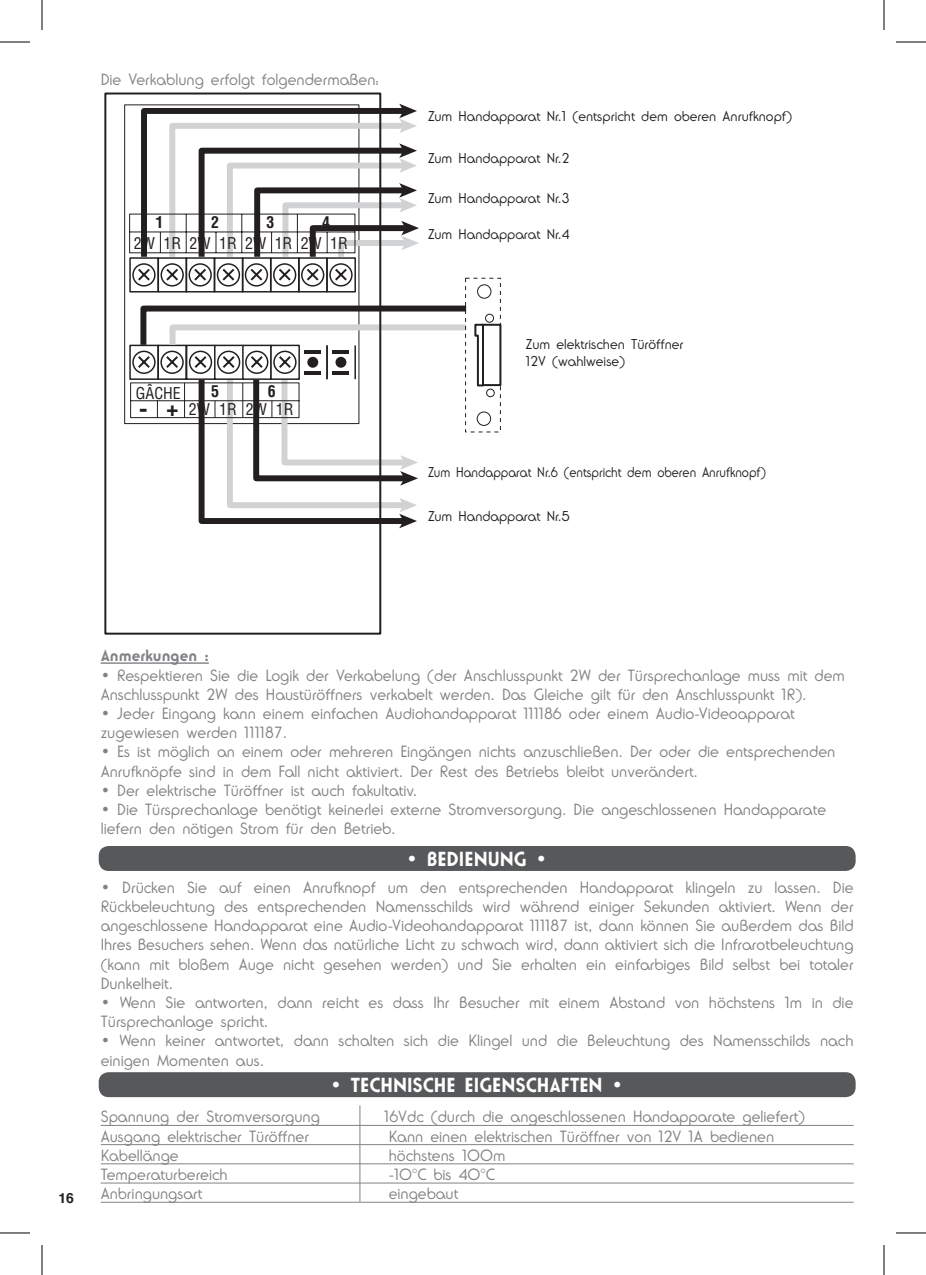
<style>
.page{position:relative;width:926px;height:1275px;background:#fff}
.page>*{position:absolute;margin:0;border:0;box-sizing:border-box;transform-origin:0 0}
.t1{font:700 20px "Ronda IT Cby BT";color:#fff}
.t2{font:300 16px/19.2px "Ronda IT Cby BT";color:#808285}
.t3{font:700 16px "Ronda IT Cby BT";color:#808285}
.t4{font:condensed 15.8px "Helvetica";color:#231f20}
.t5{font:700 condensed 15.8px "Helvetica";color:#231f20}
.t6{font:300 14px/16.8px "Ronda IT Cby BT";color:#231f20}
.t7{font:300 14px "Ronda IT Cby BT";color:#231f20;scale:.92 1}
.t8{font:700 14px "Helvetica";color:#231f20}
</style>
<div class="page">
<hr style="left:101px;top:662px;width:108px;height:2px;background:#808285">
<div style="left:99px;top:846px;width:757px;height:25px;background:#57585a;border-radius:10px"></div>
<div style="left:99px;top:1072px;width:757px;height:25px;background:#57585a;border-radius:10px"></div>
<div style="left:104px;top:92px;width:277px;height:542px;border:2px solid #231f20"></div>
<hr style="left:101px;top:1125px;width:753px;height:1px;background:#808285">
<hr style="left:101px;top:1144px;width:753px;height:1px;background:#808285">
<hr style="left:101px;top:1163px;width:753px;height:1px;background:#808285">
<hr style="left:101px;top:1182px;width:753px;height:1px;background:#808285">
<hr style="left:101px;top:1201px;width:753px;height:1px;background:#808285">
<hr style="left:360px;top:1105px;width:1px;height:96px;background:#808285">
<hr style="left:0;top:42px;width:30px;height:1px;background:#000">
<hr style="left:896px;top:42px;width:30px;height:1px;background:#000">
<hr style="left:0;top:1232px;width:30px;height:1px;background:#000">
<hr style="left:896px;top:1232px;width:30px;height:1px;background:#000">
<hr style="left:42px;top:0;width:1px;height:30px;background:#000">
<hr style="left:42px;top:1245px;width:1px;height:30px;background:#000">
<hr style="left:884px;top:0;width:1px;height:30px;background:#000">
<hr style="left:884px;top:1245px;width:1px;height:30px;background:#000">
<svg style="left:129px;top:104px;width:372px;height:424px"></svg>
<p class="t2" style="left:101px;top:70px;width:280px">Die Verkablung erfolgt folgendermaßen:</p>
<p class="t5" style="left:155px;top:212px;width:9px">1</p>
<p class="t5" style="left:211px;top:212px;width:9px">2</p>
<p class="t5" style="left:267px;top:212px;width:9px">3</p>
<p class="t5" style="left:322px;top:212px;width:9px">4</p>
<p class="t4" style="left:134px;top:233px;width:23px">2W</p>
<p class="t4" style="left:163px;top:233px;width:186px">1R 2W 1R 2W 1R 2W 1R</p>
<p class="t4" style="left:136px;top:383px;width:47px">GÂCHE</p>
<p class="t5" style="left:211px;top:382px;width:9px">5</p>
<p class="t4" style="left:189px;top:399px;width:49px">2W 1R</p>
<p class="t5" style="left:268px;top:382px;width:9px">6</p>
<p class="t4" style="left:246px;top:399px;width:49px">2W 1R</p>
<p class="t6" style="left:428px;top:108px;width:365px">Zum Handapparat Nr.1 (entspricht dem oberen Anrufknopf)</p>
<p class="t6" style="left:428px;top:149px;width:143px">Zum Handapparat Nr.2</p>
<p class="t6" style="left:428px;top:189px;width:143px">Zum Handapparat Nr.3</p>
<p class="t6" style="left:428px;top:225px;width:143px">Zum Handapparat Nr.4</p>
<p class="t6" style="left:526px;top:335px;width:159px">Zum elektrischen Türöffner<br>12V (wahlweise)</p>
<p class="t7" style="left:428px;top:463px;width:369px">Zum Handapparat Nr.6 (entspricht dem oberen Anrufknopf)</p>
<p class="t6" style="left:428px;top:508px;width:143px">Zum Handapparat Nr.5</p>
<p class="t8" style="left:58px;top:1186px;width:17px">16</p>
<p class="t3" style="left:101px;top:646px;width:110px">ANMERKUNGEN :</p>
<p class="t2" style="left:101px;top:665px;width:746px">• Respektieren Sie die Logik der Verkabelung (der Anschlusspunkt 2W der Türsprechanlage muss mit dem<br>Anschlusspunkt 2W des Haustüröffners verkabelt werden. Das Gleiche gilt für den Anschlusspunkt 1R).</p>
<p class="t2" style="left:101px;top:703px;width:696px">• Jeder Eingang kann einem einfachen Audiohandapparat 111186 oder einem Audio-Videoapparat zugewiesen werden 111187.</p>
<p class="t2" style="left:101px;top:742px;width:736px">• Es ist möglich an einem oder mehreren Eingängen nichts anzuschließen. Der oder die entsprechenden<br>Anrufknöpfe sind in dem Fall nicht aktiviert. Der Rest des Betriebs bleibt unverändert.</p>
<p class="t2" style="left:101px;top:780px;width:318px">• Der elektrische Türöffner ist auch fakultativ.</p>
<p class="t2" style="left:101px;top:799px;width:727px">• Die Türsprechanlage benötigt keinerlei externe Stromversorgung. Die angeschlossenen Handapparate liefern den nötigen Strom für den Betrieb.</p>
<p class="t1" style="left:406px;top:847px;width:143px">• BEDIENUNG •</p>
<p class="t2" style="left:101px;top:877px;width:754px;text-align:justify">• Drücken Sie auf einen Anrufknopf um den entsprechenden Handapparat klingeln zu lassen. Die Rückbeleuchtung des entsprechenden Namensschilds wird während einiger Sekunden aktiviert. Wenn der angeschlossene Handapparat eine Audio-Videohandapparat 111187 ist, dann können Sie außerdem das Bild Ihres Besuchers sehen. Wenn das natürliche Licht zu schwach wird, dann aktiviert sich die Infrarotbeleuchtung (kann mit bloßem Auge nicht gesehen werden) und Sie erhalten ein einfarbiges Bild selbst bei totaler Dunkelheit.</p>
<p class="t2" style="left:101px;top:992px;width:754px">• Wenn Sie antworten, dann reicht es dass Ihr Besucher mit einem Abstand von höchstens 1m in die<br>Türsprechanlage spricht.</p>
<p class="t2" style="left:101px;top:1031px;width:754px">• Wenn keiner antwortet, dann schalten sich die Klingel und die Beleuchtung des Namensschilds nach einigen Momenten aus.</p>
<p class="t1" style="left:330px;top:1073px;width:295px">• TECHNISCHE EIGENSCHAFTEN •</p>
<p class="t2" style="left:101px;top:1107px;width:221px">Spannung der Stromversorgung</p>
<p class="t2" style="left:384px;top:1107px;width:422px">16Vdc (durch die angeschlossenen Handapparate geliefert)</p>
<p class="t2" style="left:101px;top:1126px;width:210px">Ausgang elektrischer Türöffner</p>
<p class="t2" style="left:389px;top:1126px;width:387px">Kann einen elektrischen Türöffner von 12V 1A bedienen</p>
<p class="t2" style="left:101px;top:1145px;width:80px">Kabellänge</p>
<p class="t2" style="left:389px;top:1145px;width:118px">höchstens 100m</p>
<p class="t2" style="left:101px;top:1164px;width:129px">Temperaturbereich</p>
<p class="t2" style="left:389px;top:1164px;width:108px">-10°C bis 40°C</p>
<p class="t2" style="left:101px;top:1183px;width:103px">Anbringungsart</p>
<p class="t2" style="left:389px;top:1183px;width:71px">eingebaut</p>
</div>
